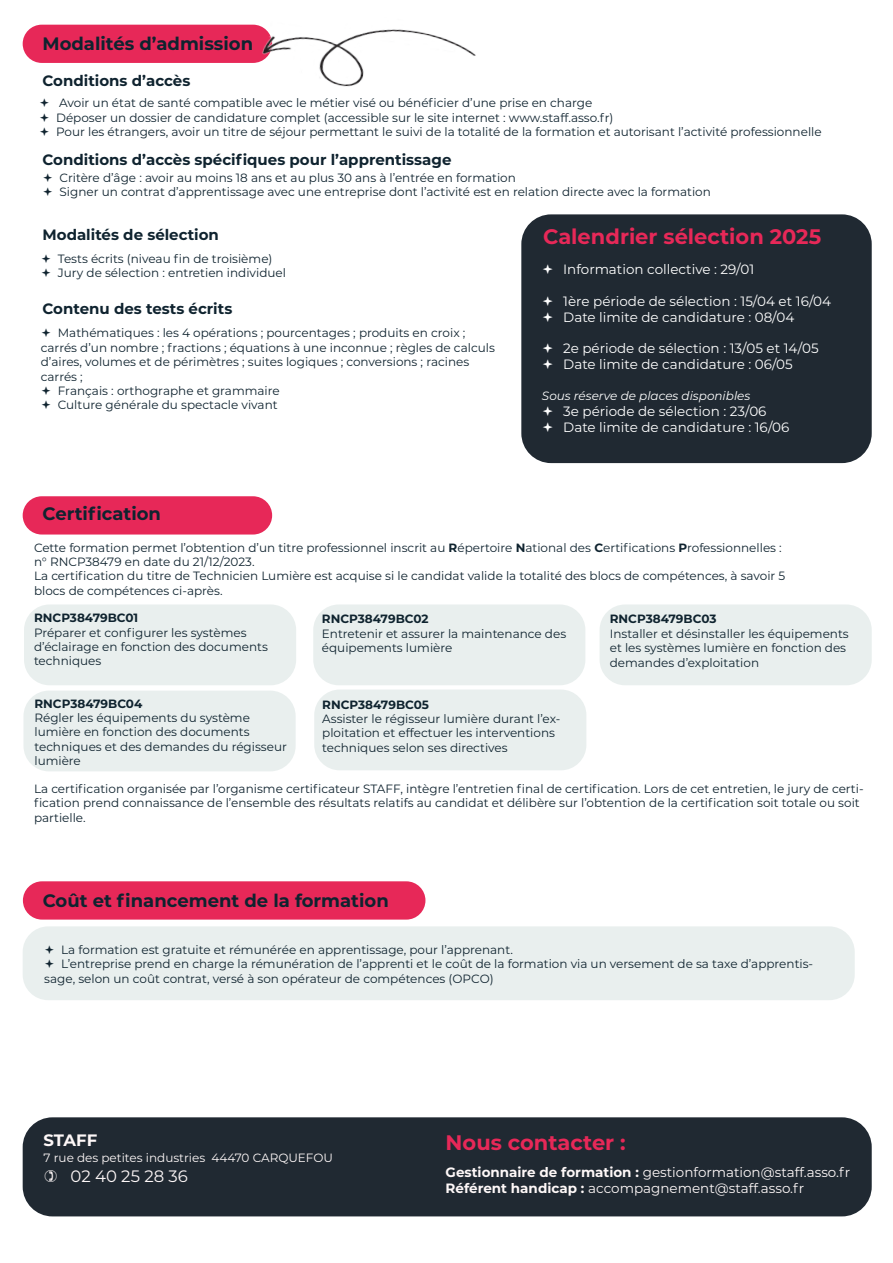
<style>
.page{position:relative;width:893px;height:1263px;background:#fff}
.page>*{position:absolute;margin:0;border:0;box-sizing:border-box;transform-origin:0 0}
.t1{font:700 21px "Montserrat";color:#e72858}
.t2{font:700 18px "Montserrat";color:#0f232f}
.t3{font:16.5px "Montserrat";color:#fef8f8}
.t4{font:700 16.5px "Montserrat";letter-spacing:-.005em;color:#fef8f8}
.t5{font:700 15px "Montserrat";color:#0f232f}
.t6{font:13.5px "Montserrat";color:#fff}
.t7{font:13.5px "Montserrat";color:#fef8f8}
.t8{font:12px/14.4px "Montserrat";color:#0f232f}
.t9{font:700 12px "Montserrat";color:#0f232f}
.t10{font:12px "Montserrat";color:#fef8f8}
.t11{font:italic 12px "Montserrat";color:#fff}
.s1{font-weight:700}
</style>
<div class="page">
<div style="left:23px;top:881px;width:402px;height:38px;background:#e72858;border-radius:19px"></div>
<div style="left:23px;top:496px;width:249px;height:38px;background:#e72858;border-radius:19px"></div>
<div style="left:23px;top:25px;width:249px;height:38px;background:#e72858;border-radius:19px"></div>
<div style="left:24px;top:604px;width:272px;height:81px;background:#e9efee;border-radius:26px"></div>
<div style="left:313px;top:604px;width:272px;height:81px;background:#e9efee;border-radius:26px"></div>
<div style="left:600px;top:604px;width:272px;height:81px;background:#e9efee;border-radius:26px"></div>
<div style="left:23px;top:691px;width:273px;height:80px;background:#e9efee;border-radius:26px"></div>
<div style="left:314px;top:689px;width:272px;height:81px;background:#e9efee;border-radius:26px"></div>
<div style="left:23px;top:926px;width:832px;height:74px;background:#e9efee;border-radius:26px"></div>
<div style="left:23px;top:1117px;width:849px;height:99px;background:#202932;border-radius:30px"></div>
<div style="left:521px;top:214px;width:351px;height:249px;background:#202932;border-radius:30px"></div>
<img style="left:258px;top:25px;width:218px;height:62px">
<p class="t2" style="left:43px;top:30px;width:212px">Modalités d’admission</p>
<p class="t5" style="left:43px;top:70px;width:149px">Conditions d’accès</p>
<p class="t8" style="left:59px;top:95px;width:534px">Avoir un état de santé compatible avec le métier visé ou bénéficier d’une prise en charge</p>
<p class="t8" style="left:56px;top:110px;width:559px">Déposer un dossier de candidature complet (accessible sur le site internet : www.staff.asso.fr)</p>
<p class="t8" style="left:56px;top:124px;width:767px">Pour les étrangers, avoir un titre de séjour permettant le suivi de la totalité de la formation et autorisant l’activité professionnelle</p>
<p class="t5" style="left:43px;top:148px;width:410px">Conditions d’accès spécifiques pour l’apprentissage</p>
<p class="t8" style="left:60px;top:170px;width:458px">Critère d’âge : avoir au moins 18 ans et au plus 30 ans à l’entrée en formation</p>
<p class="t8" style="left:60px;top:184px;width:653px">Signer un contrat d’apprentissage avec une entreprise dont l’activité est en relation directe avec la formation</p>
<p class="t5" style="left:43px;top:224px;width:178px">Modalités de sélection</p>
<p class="t8" style="left:58px;top:251px;width:216px">Tests écrits (niveau fin de troisième)</p>
<p class="t8" style="left:58px;top:265px;width:230px">Jury de sélection : entretien individuel</p>
<p class="t5" style="left:43px;top:298px;width:191px">Contenu des tests écrits</p>
<p class="t8" style="left:41px;top:325px;width:456px;text-indent:17px">Mathématiques : les 4 opérations ; pourcentages ; produits en croix ; carrés d’un nombre ; fractions ; équations à une inconnue ; règles de calculs d’aires, volumes et de périmètres ; suites logiques ; conversions ; racines carrés ;</p>
<p class="t8" style="left:58px;top:383px;width:223px">Français : orthographe et grammaire</p>
<p class="t8" style="left:58px;top:397px;width:221px">Culture générale du spectacle vivant</p>
<p class="t1" style="left:543px;top:221px;width:280px">Calendrier sélection 2025</p>
<p class="t6" style="left:563px;top:259px;width:192px">Information collective : 29/01</p>
<p class="t6" style="left:563px;top:292px;width:269px">1ère période de sélection : 15/04 et 16/04</p>
<p class="t6" style="left:563px;top:308px;width:233px">Date limite de candidature : 08/04</p>
<p class="t6" style="left:563px;top:339px;width:257px">2e période de sélection : 13/05 et 14/05</p>
<p class="t6" style="left:563px;top:355px;width:231px">Date limite de candidature : 06/05</p>
<p class="t11" style="left:542px;top:387px;width:210px">Sous réserve de places disponibles</p>
<p class="t6" style="left:563px;top:402px;width:205px">3e période de sélection : 23/06</p>
<p class="t6" style="left:563px;top:418px;width:228px">Date limite de candidature : 16/06</p>
<p class="t2" style="left:43px;top:501px;width:120px">Certification</p>
<p class="t8" style="left:34px;top:540px;width:749px">Cette formation permet l’obtention d’un titre professionnel inscrit au <span class="s1">R</span>épertoire <span class="s1">N</span>ational des <span class="s1">C</span>ertifications <span class="s1">P</span>rofessionnelles : n° RNCP38479 en date du 21/12/2023.</p>
<p class="t8" style="left:34px;top:569px;width:753px">La certification du titre de Technicien Lumière est acquise si le candidat valide la totalité des blocs de compétences, à savoir 5 blocs de compétences ci-après.</p>
<p class="t9" style="left:34px;top:609px;width:106px">RNCP38479BC01</p>
<p class="t8" style="left:34px;top:625px;width:235px">Préparer et configurer les systèmes d’éclairage en fonction des documents techniques</p>
<p class="t9" style="left:34px;top:695px;width:109px">RNCP38479BC04</p>
<p class="t8" style="left:34px;top:710px;width:254px">Régler les équipements du système lumière en fonction des documents techniques et des demandes du régisseur lumière</p>
<p class="t9" style="left:322px;top:610px;width:108px">RNCP38479BC02</p>
<p class="t8" style="left:322px;top:626px;width:246px">Entretenir et assurer la maintenance des équipements lumière</p>
<p class="t9" style="left:322px;top:696px;width:108px">RNCP38479BC05</p>
<p class="t8" style="left:322px;top:711px;width:240px">Assister le régisseur lumière durant l’ex&shy;ploitation et effectuer les interventions techniques selon ses directives</p>
<p class="t9" style="left:610px;top:610px;width:108px">RNCP38479BC03</p>
<p class="t8" style="left:610px;top:626px;width:241px">Installer et désinstaller les équipements et les systèmes lumière en fonction des demandes d’exploitation</p>
<p class="t8" style="left:34px;top:781px;width:831px">La certification organisée par l’organisme certificateur STAFF, intègre l’entretien final de certification. Lors de cet entretien, le jury de certi&shy;fication prend connaissance de l’ensemble des résultats relatifs au candidat et délibère sur l’obtention de la certification soit totale ou soit partielle.</p>
<p class="t2" style="left:43px;top:888px;width:348px">Coût et financement de la formation</p>
<p class="t8" style="left:61px;top:942px;width:453px">La formation est gratuite et rémunérée en apprentissage, pour l’apprenant.</p>
<p class="t8" style="left:44px;top:956px;width:770px;text-indent:17px">L’entreprise prend en charge la rémunération de l’apprenti et le coût de la formation via un versement de sa taxe d’apprentis&shy;sage, selon un coût contrat, versé à son opérateur de compétences (OPCO)</p>
<p class="t4" style="left:44px;top:1128px;width:55px">STAFF</p>
<p class="t10" style="left:44px;top:1150px;width:291px">7 rue des petites industries 44470 CARQUEFOU</p>
<p class="t3" style="left:71px;top:1165px;width:119px">02 40 25 28 36</p>
<p class="t1" style="left:446px;top:1128px;width:182px">Nous contacter :</p>
<p class="t7" style="left:446px;top:1163px;width:406px"><span class="s1">Gestionnaire de formation :</span> gestionformation@staff.asso.fr</p>
<p class="t7" style="left:446px;top:1179px;width:360px"><span class="s1">Référent handicap :</span> accompagnement@staff.asso.fr</p>
</div>
